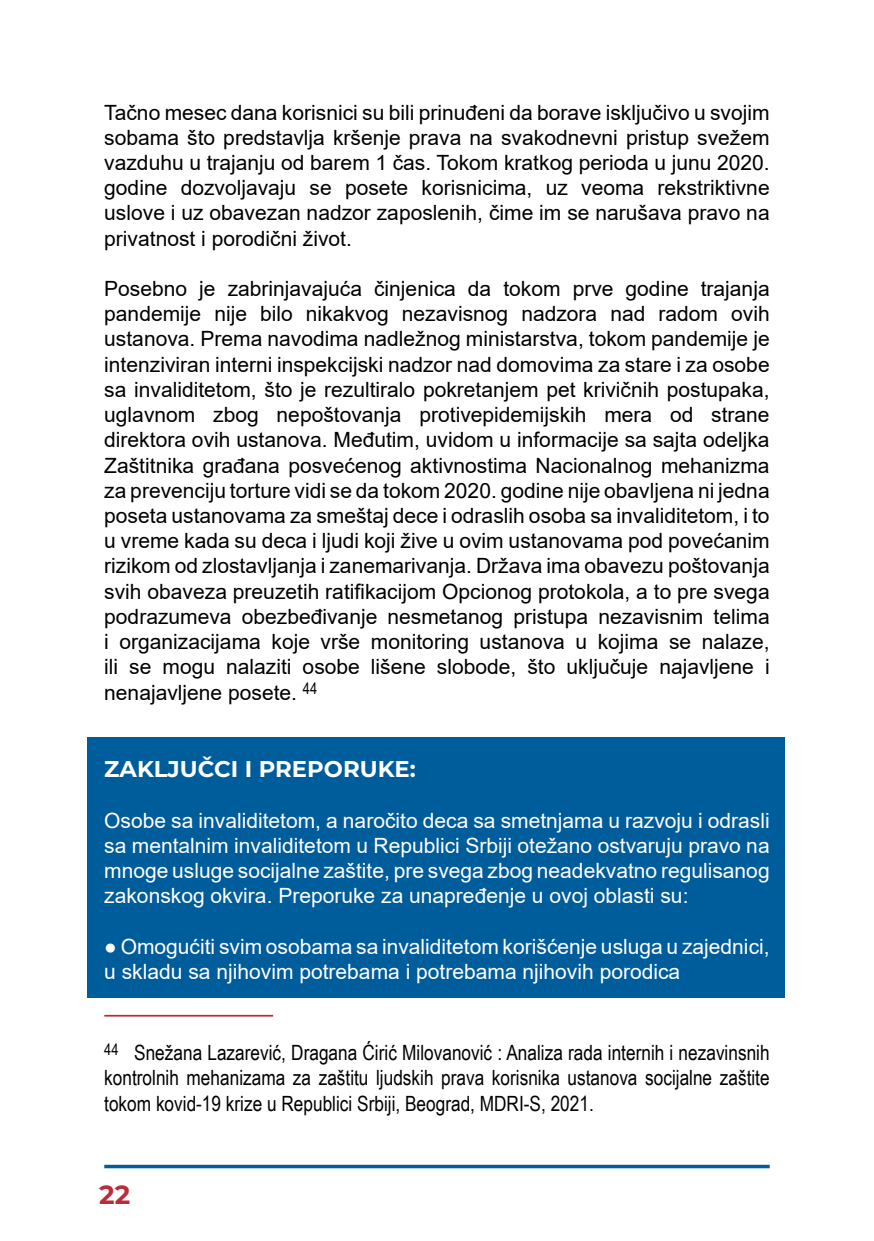
<style>
.page{position:relative;width:874px;height:1241px;background:#fff}
.page>*{position:absolute;margin:0;border:0;box-sizing:border-box;transform-origin:0 0}
.t1{font:700 26.25px "Montserrat";color:#b92c39}
.t2{font:700 22.75px "Montserrat";color:#fff}
.t3{font:21px/25.2px "Arial";color:#000;text-align:justify}
.t4{font:21px/25.2px "Arial";color:#fff;text-align:justify}
.t5{font:21px/25.2px "Arial Narrow";color:#000;text-align:justify}
</style>
<div class="page">
<hr style="left:104px;top:1164px;width:665px;height:3px;background:#005d9c">
<div style="left:87px;top:737px;width:697px;height:260px;background:#005d9c"></div>
<hr style="left:104px;top:1014px;width:169px;height:2px;background:#b92c39">
<p class="t3" style="left:104px;top:99px;width:666px">Tačno mesec dana korisnici su bili prinuđeni da borave isključivo u svojim sobama što predstavlja kršenje prava na svakodnevni pristup svežem vazduhu u trajanju od barem 1 čas. Tokom kratkog perioda u junu 2020. godine dozvoljavaju se posete korisnicima, uz veoma rekstriktivne uslove i uz obavezan nadzor zaposlenih, čime im se narušava pravo na privatnost i porodični život.</p>
<p class="t3" style="left:104px;top:276px;width:666px">Posebno je zabrinjavajuća činjenica da tokom prve godine trajanja pandemije nije bilo nikakvog nezavisnog nadzora nad radom ovih ustanova. Prema navodima nadležnog ministarstva, tokom pandemije je intenziviran interni inspekcijski nadzor nad domovima za stare i za osobe sa invaliditetom, što je rezultiralo pokretanjem pet krivičnih postupaka, uglavnom zbog nepoštovanja protivepidemijskih mera od strane direktora ovih ustanova. Međutim, uvidom u informacije sa sajta odeljka Zaštitnika građana posvećenog aktivnostima Nacionalnog mehanizma za prevenciju torture vidi se da tokom 2020. godine nije obavljena ni jedna poseta ustanovama za smeštaj dece i odraslih osoba sa invaliditetom, i to u vreme kada su deca i ljudi koji žive u ovim ustanovama pod povećanim rizikom od zlostavljanja i zanemarivanja. Država ima obavezu poštovanja svih obaveza preuzetih ratifikacijom Opcionog protokola, a to pre svega podrazumeva obezbeđivanje nesmetanog pristupa nezavisnim telima i organizacijama koje vrše monitoring ustanova u kojima se nalaze, ili se mogu nalaziti osobe lišene slobode, što uključuje najavljene i nenajavljene posete. <sup>44</sup></p>
<p class="t2" style="left:104px;top:752px;width:313px">ZAKLJUČCI I PREPORUKE:</p>
<p class="t4" style="left:104px;top:807px;width:666px">Osobe sa invaliditetom, a naročito deca sa smetnjama u razvoju i odrasli sa mentalnim invaliditetom u Republici Srbiji otežano ostvaruju pravo na mnoge usluge socijalne zaštite, pre svega zbog neadekvatno regulisanog zakonskog okvira. Preporuke za unapređenje u ovoj oblasti su:</p>
<p class="t4" style="left:104px;top:933px;width:666px">● Omogućiti svim osobama sa invaliditetom korišćenje usluga u zajednici, u skladu sa njihovim potrebama i potrebama njihovih porodica</p>
<p class="t5" style="left:104px;top:1039px;width:666px"><sup>44</sup> Snežana Lazarević, Dragana Ćirić Milovanović : Analiza rada internih i nezavinsnih kontrolnih mehanizama za zaštitu ljudskih prava korisnika ustanova socijalne zaštite tokom kovid-19 krize u Republici Srbiji, Beograd, MDRI-S, 2021.</p>
<p class="t1" style="left:99px;top:1175px;width:32px">22</p>
</div>
